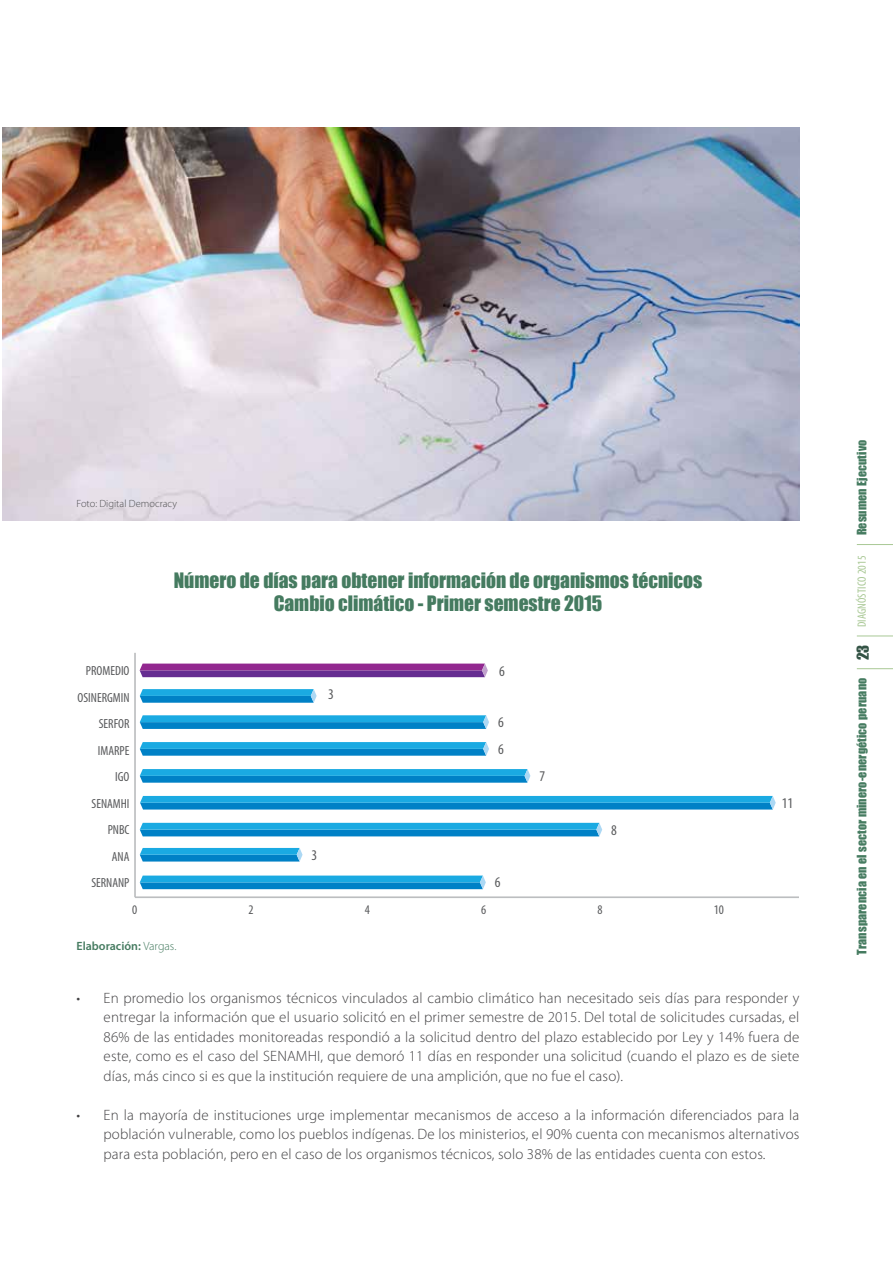
<style>
.page{position:relative;width:893px;height:1263px;background:#fff}
.page>*{position:absolute;margin:0;border:0;box-sizing:border-box;transform-origin:0 0}
.t1{font:19.5px/23.4px "Impact";color:#457b60;text-align:center}
.t2{font:300 15px/19.5px "Myriad Pro";letter-spacing:.01em;color:#414042;text-align:justify}
.t3{font:15px "Impact";color:#335345}
.t4{font:condensed 14.85px "Myriad Pro";color:#58595b}
.t5{font:condensed 13.2px/26.4px "Myriad Pro";color:#58595b;text-align:right}
.t6{font:12px "Impact";letter-spacing:.01em;color:#457b60}
.t7{font:600 12px "Myriad Pro";color:#457b60}
.t8{font:condensed 12px "Myriad Pro";letter-spacing:.01em;color:#a9c895}
.t9{font:300 10.5px "Myriad Pro";color:#4d4d4f}
.s1{font-weight:300}
</style>
<div class="page">
<img style="left:2px;top:128px;width:797px;height:393px">
<hr style="left:134px;top:653px;width:2px;height:244px;background:#bcbec0">
<hr style="left:135px;top:896px;width:664px;height:2px;background:#bcbec0">
<svg style="left:140px;top:689px;width:177px;height:14px;background:#1b9bd6"></svg>
<svg style="left:140px;top:664px;width:348px;height:13px;background:#7f3093"></svg>
<svg style="left:140px;top:715px;width:349px;height:14px;background:#189ad6"></svg>
<svg style="left:140px;top:769px;width:390px;height:14px;background:#189ad5"></svg>
<svg style="left:140px;top:742px;width:349px;height:14px;background:#189ad6"></svg>
<svg style="left:140px;top:796px;width:636px;height:13px;background:#1398d5"></svg>
<svg style="left:140px;top:823px;width:462px;height:13px;background:#1499d5"></svg>
<svg style="left:140px;top:848px;width:163px;height:13px;background:#189bd6"></svg>
<svg style="left:140px;top:875px;width:346px;height:14px;background:#1e9dd7"></svg>
<hr style="left:857px;top:668px;width:36px;height:1px;background:#a9c895">
<hr style="left:857px;top:636px;width:36px;height:1px;background:#a9c895">
<hr style="left:857px;top:544px;width:36px;height:1px;background:#a9c895">
<p class="t9" style="left:77px;top:497px;width:102px">Foto: Digital Democracy</p>
<p class="t5" style="left:78px;top:658px;width:53px">PROMEDIO<br>OSINERGMIN<br>SERFOR<br>IMARPE<br>IGO<br>SENAMHI<br>PNBC<br>ANA<br>SERNANP</p>
<h1 class="t1" style="left:174px;top:568px;width:530px">Número de días para obtener información de organismos técnicos<br>Cambio climático - Primer semestre 2015</h1>
<p class="t4" style="left:328px;top:685px;width:7px">3</p>
<p class="t4" style="left:312px;top:846px;width:7px">3</p>
<p class="t4" style="left:499px;top:662px;width:7px">6</p>
<p class="t4" style="left:498px;top:713px;width:7px">6</p>
<p class="t4" style="left:498px;top:740px;width:7px">6</p>
<p class="t4" style="left:539px;top:767px;width:7px">7</p>
<p class="t4" style="left:495px;top:873px;width:7px">6</p>
<p class="t4" style="left:611px;top:821px;width:7px">8</p>
<p class="t5" style="left:132px;top:896px;width:7px">0</p>
<p class="t5" style="left:249px;top:896px;width:7px">2</p>
<p class="t5" style="left:365px;top:896px;width:7px">4</p>
<p class="t5" style="left:481px;top:896px;width:7px">6</p>
<p class="t5" style="left:597px;top:896px;width:7px">8</p>
<p class="t5" style="left:714px;top:896px;width:12px">10</p>
<p class="t7" style="left:77px;top:938px;width:101px">Elaboración: <span class="s1">Vargas.</span></p>
<p class="t4" style="left:782px;top:794px;width:13px">11</p>
<p class="t2" style="left:104px;top:988px;width:697px;text-indent:-27px">• En promedio los organismos técnicos vinculados al cambio climático han necesitado seis días para responder y entregar la información que el usuario solicitó en el primer semestre de 2015. Del total de solicitudes cursadas, el 86% de las entidades monitoreadas respondió a la solicitud dentro del plazo establecido por Ley y 14% fuera de este, como es el caso del SENAMHI, que demoró 11 días en responder una solicitud (cuando el plazo es de siete días, más cinco si es que la institución requiere de una amplición, que no fue el caso).</p>
<p class="t2" style="left:104px;top:1105px;width:697px;text-indent:-27px">• En la mayoría de instituciones urge implementar mecanismos de acceso a la información diferenciados para la población vulnerable, como los pueblos indígenas. De los ministerios, el 90% cuenta con mecanismos alternativos para esta población, pero en el caso de los organismos técnicos, solo 38% de las entidades cuenta con estos.</p>
<p class="t6" style="left:852px;top:535px;width:97px;rotate:-90deg">Resumen Ejecutivo</p>
<p class="t8" style="left:855px;top:627px;width:73px;rotate:-90deg">DIAGNÓSTICO 2015</p>
<p class="t3" style="left:851px;top:660px;width:17px;rotate:-90deg">23</p>
<p class="t6" style="left:852px;top:955px;width:278px;rotate:-90deg">Transparencia en el sector minero-energético peruano</p>
</div>
